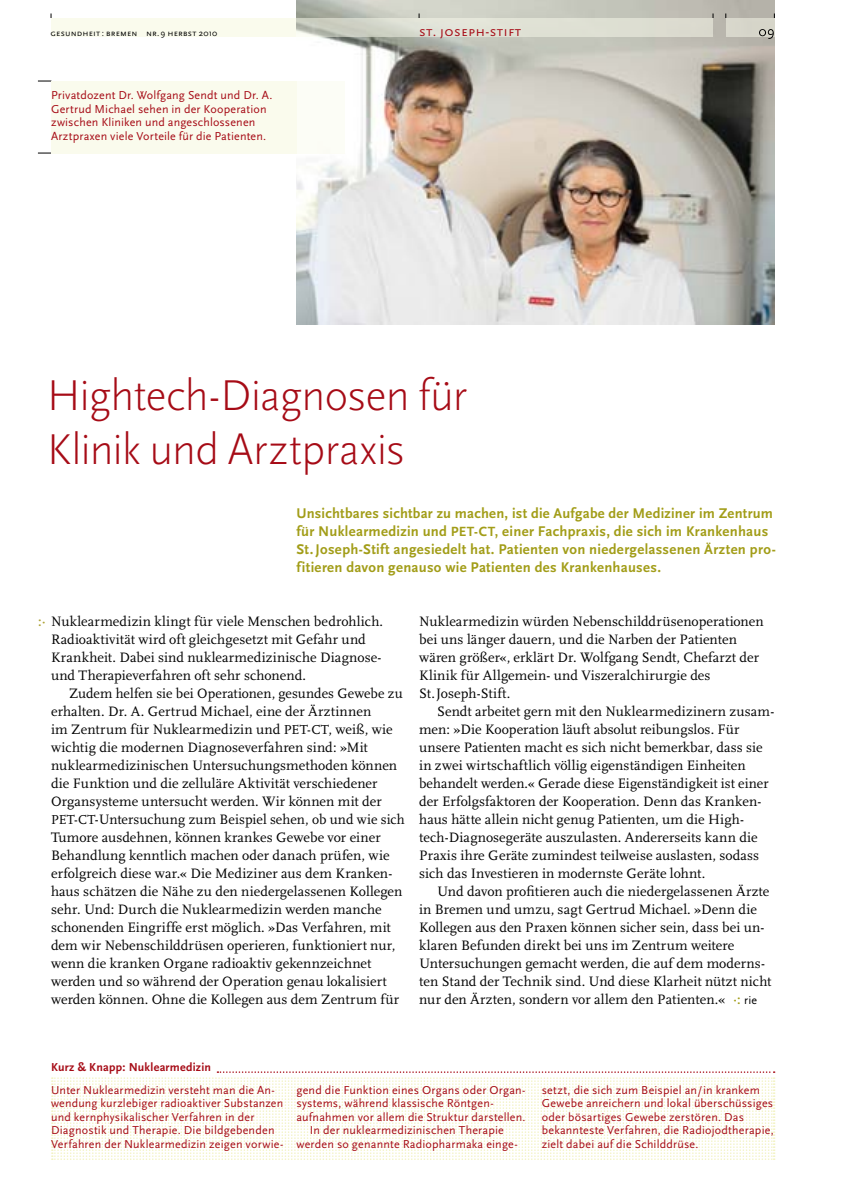
<style>
.page{position:relative;width:851px;height:1191px;background:#fff}
.page>*{position:absolute;margin:0;border:0;box-sizing:border-box;transform-origin:0 0}
.t1{font:300 45px/54px "Scala Sans";letter-spacing:-.015em;color:#a60b16}
.t2{font:700 14.7px/18px "Scala Sans";letter-spacing:.02em;color:#a29d18}
.t3{font:14.25px/18px "Scala";letter-spacing:.005em;color:#000}
.t4{font:14.25px "Scala Sans Caps";letter-spacing:.02em;color:#a60b16}
.t5{font:12px/13.5px "Scala Sans";letter-spacing:.015em;color:#a60b16}
.t6{font:700 12px "Scala Sans";letter-spacing:.02em;color:#a60b16}
.t7{font:9px "Scala Sans Caps";letter-spacing:.015em;color:#000}
.s1{font-family:"Scala Sans"}
.s2{font-size:13.95px}
.s3{font-size:13.8px}
.s4{font-weight:700;color:#ada235}
.s5{font-weight:700;color:#a29d18}
.s6{font-family:"Scala Sans";font-size:12px}
.s7{font-size:13.5px}
</style>
<div class="page">
<div style="left:51px;top:18px;width:662px;height:18px;background:#fafbed"></div>
<img style="left:296px;top:0;width:478px;height:324px">
<div style="left:725px;top:18px;width:49px;height:18px;background:#d6d5ca"></div>
<svg style="left:296px;top:18px;width:417px;height:18px;background:#d9dbcf"></svg>
<svg style="left:52px;top:1071px;width:722px;height:89px"></svg>
<svg style="left:38px;top:81px;width:13px;height:1px"></svg>
<svg style="left:38px;top:153px;width:13px;height:1px"></svg>
<div style="left:296px;top:81px;width:49px;height:72px;background:#fcfdf6"></div>
<div style="left:51px;top:81px;width:245px;height:72px;background:#fafbed"></div>
<svg style="left:758px;top:29px;width:15px;height:10px"></svg>
<p class="t7" style="left:50px;top:28px;width:168px">gesundheit : bremen nr. <span class="s1">9</span> herbst <span class="s1">2010</span></p>
<p class="t5" style="left:51px;top:89px;width:223px">Privatdozent Dr. Wolfgang Sendt und Dr. A.<br>Gertrud Michael sehen in der Kooperation zwischen Kliniken und angeschlossenen Arztpraxen viele Vorteile für die Patienten.</p>
<p class="t4" style="left:419px;top:24px;width:104px">st. joseph-stift</p>
<h1 class="t1" style="left:47px;top:369px;width:422px">Hightech-Diagnosen für<br>Klinik und Arztpraxis</h1>
<p class="t2" style="left:296px;top:504px;width:480px">Unsichtbares sichtbar zu machen, ist die Aufgabe der Mediziner im Zentrum für Nuklearmedizin und <span class="s2">PET-CT</span><span class="s3">,</span> einer Fachpraxis, die sich im Krankenhaus St. Joseph-Stift angesiedelt hat. Patienten von niedergelassenen Ärzten pro&shy;fitieren davon genauso wie Patienten des Krankenhauses.</p>
<p class="t3" style="left:38px;top:612px;width:346px"><span class="s4">:·</span> Nuklearmedizin klingt für viele Menschen bedrohlich.</p>
<p class="t3" style="left:419px;top:612px;width:346px">Nuklearmedizin würden Nebenschilddrüsenoperationen bei uns länger dauern, und die Narben der Patienten wären größer«, erklärt Dr. Wolfgang Sendt, Chefarzt der Klinik für Allgemein- und Viszeralchirurgie des St.Joseph-Stift.</p>
<p class="t3" style="left:419px;top:702px;width:356px;text-indent:18px">Sendt arbeitet gern mit den Nuklearmedizinern zusam&shy;men: »Die Kooperation läuft absolut reibungslos. Für unsere Patienten macht es sich nicht bemerkbar, dass sie in zwei wirtschaftlich völlig eigenständigen Einheiten behandelt werden.« Gerade diese Eigenständigkeit ist einer der Erfolgsfaktoren der Kooperation. Denn das Kranken&shy;haus hätte allein nicht genug Patienten, um die High&shy;tech-Diagnosegeräte auszulasten. Andererseits kann die Praxis ihre Geräte zumindest teilweise auslasten, sodass sich das Investieren in modernste Geräte lohnt.</p>
<p class="t3" style="left:419px;top:882px;width:354px;text-indent:18px">Und davon profitieren auch die niedergelassenen Ärzte in Bremen und umzu, sagt Gertrud Michael. »Denn die Kollegen aus den Praxen können sicher sein, dass bei un&shy;klaren Befunden direkt bei uns im Zentrum weitere Untersuchungen gemacht werden, die auf dem moderns&shy;ten Stand der Technik sind. Und diese Klarheit nützt nicht nur den Ärzten, sondern vor allem den Patienten.« <span class="s5">·:</span> <span class="s6">rie</span></p>
<p class="t3" style="left:51px;top:630px;width:332px">Radioaktivität wird oft gleichgesetzt mit Gefahr und<br>Krankheit. Dabei sind nuklearmedizinische Diagnose&shy;und Therapieverfahren oft sehr schonend.</p>
<p class="t3" style="left:51px;top:684px;width:355px;text-indent:18px">Zudem helfen sie bei Operationen, gesundes Gewebe zu erhalten. Dr. A. Gertrud Michael, eine der Ärztinnen<br>im Zentrum für Nuklearmedizin und <span class="s7">PET-CT</span>, weiß, wie wichtig die modernen Diagnoseverfahren sind: »Mit nuklearmedizinischen Untersuchungsmethoden können die Funktion und die zelluläre Aktivität verschiedener Organsysteme untersucht werden. Wir können mit der <span class="s7">PET-CT</span>-Untersuchung zum Beispiel sehen, ob und wie sich Tumore ausdehnen, können krankes Gewebe vor einer Behandlung kenntlich machen oder danach prüfen, wie erfolgreich diese war.« Die Mediziner aus dem Kranken&shy;haus schätzen die Nähe zu den niedergelassenen Kollegen sehr. Und: Durch die Nuklearmedizin werden manche schonenden Eingriffe erst möglich. »Das Verfahren, mit dem wir Nebenschilddrüsen operieren, funktioniert nur, wenn die kranken Organe radioaktiv gekennzeichnet werden und so während der Operation genau lokalisiert werden können. Ohne die Kollegen aus dem Zentrum für</p>
<p class="t6" style="left:51px;top:1061px;width:161px">Kurz &amp; Knapp: Nuklearmedizin</p>
<p class="t5" style="left:51px;top:1083px;width:234px">Unter Nuklearmedizin versteht man die An&shy;wendung kurzlebiger radioaktiver Substanzen und kernphysikalischer Verfahren in der Diagnostik und Therapie. Die bildgebenden Verfahren der Nuklearmedizin zeigen vorwie-</p>
<p class="t5" style="left:296px;top:1083px;width:230px">gend die Funktion eines Organs oder Organ-</p>
<p class="t5" style="left:296px;top:1097px;width:198px">systems, während klassische Röntgen-</p>
<p class="t5" style="left:296px;top:1110px;width:231px">aufnahmen vor allem die Struktur darstellen.</p>
<p class="t5" style="left:310px;top:1124px;width:195px">In der nuklearmedizinischen Therapie</p>
<p class="t5" style="left:296px;top:1137px;width:223px">werden so genannte Radiopharmaka einge-</p>
<p class="t5" style="left:541px;top:1083px;width:233px">setzt, die sich zum Beispiel an/in krankem Gewebe anreichern und lokal überschüssiges oder bösartiges Gewebe zerstören. Das bekannteste Verfahren, die Radiojodtherapie, zielt dabei auf die Schilddrüse.</p>
</div>
